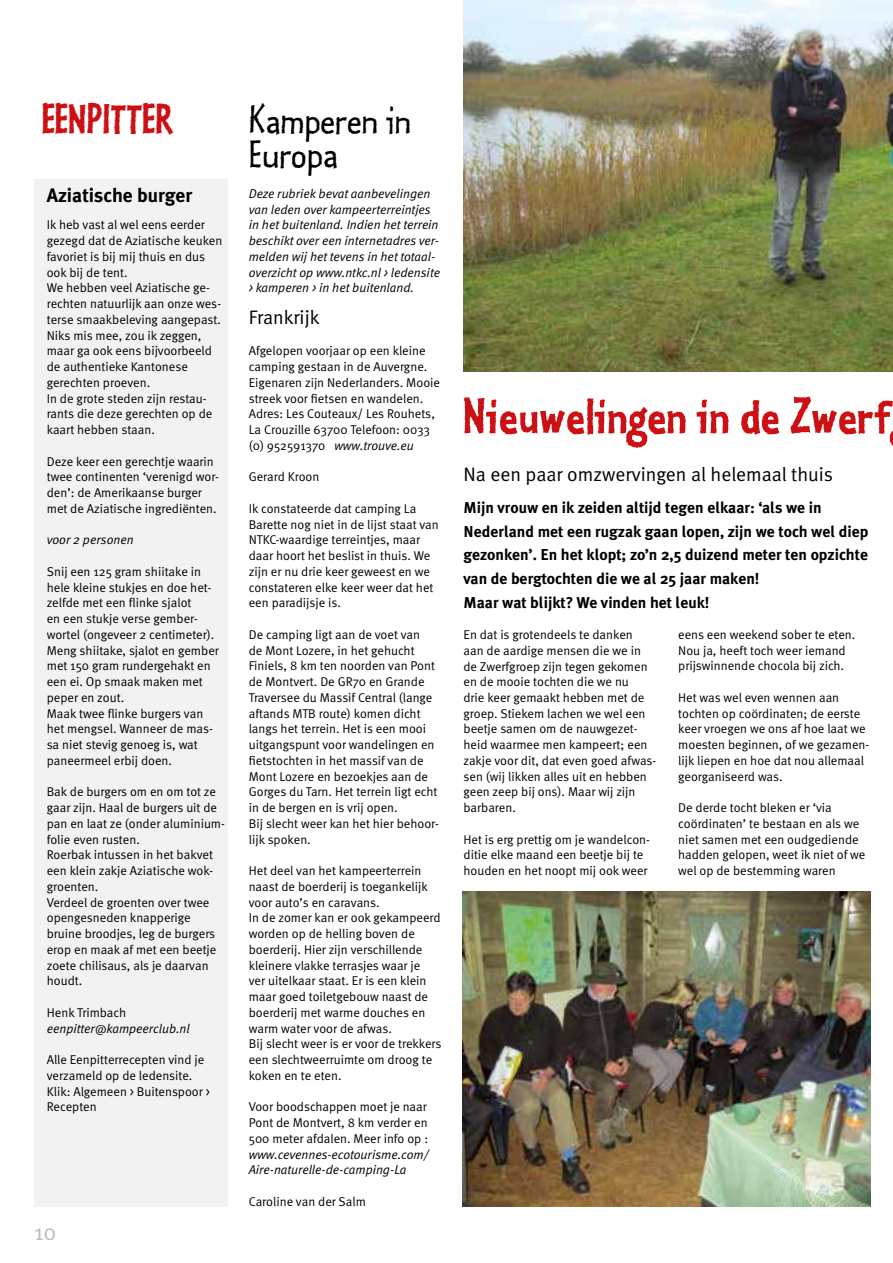
<style>
.page{position:relative;width:893px;height:1263px;background:#fff}
.page>*{position:absolute;margin:0;border:0;box-sizing:border-box;transform-origin:0 0}
.t1{font:52.5px "Kosmik Bold Three";letter-spacing:.005em;color:#cd1013}
.t2{font:42.75px/33.8px "Kosmik Plain Two";color:#000}
.t3{font:42.75px "Kosmik Bold Three";color:#cd1013}
.t4{font:22.5px "Meta Normal";color:#bbbcbc}
.t5{font:19.5px "Meta Normal";color:#000}
.t6{font:700 19.5px "Meta Plus";color:#000}
.t7{font:700 15.75px/23.7px "Meta Plus";color:#000}
.t8{font:12.75px/15.8px "Meta Normal";color:#000}
.t9{font:italic 12.75px/15.8px "Meta Normal";color:#000}
.s1{font-style:italic}
</style>
<div class="page">
<div style="left:34px;top:179px;width:193px;height:1027px;background:#f2f2f2"></div>
<img style="left:463px;top:0;width:430px;height:371px">
<img style="left:462px;top:891px;width:409px;height:315px">
<h2 class="t3" style="left:43px;top:91px;width:132px">EENPITTER</h2>
<h3 class="t6" style="left:47px;top:184px;width:147px">Aziatische burger</h3>
<p class="t8" style="left:47px;top:217px;width:177px">Ik heb vast al wel eens eerder gezegd dat de Aziatische keuken favoriet is bij mij thuis en dus ook bij de tent.<br>We hebben veel Aziatische ge&shy;rechten natuurlijk aan onze wes&shy;terse smaakbeleving aangepast.<br>Niks mis mee, zou ik zeggen, maar ga ook eens bijvoorbeeld de authentieke Kantonese gerechten proeven.<br>In de grote steden zijn restau&shy;rants die deze gerechten op de kaart hebben staan.</p>
<p class="t8" style="left:47px;top:453px;width:174px">Deze keer een gerechtje waarin twee continenten ‘verenigd wor&shy;den’: de Amerikaanse burger met de Aziatische ingrediënten.</p>
<p class="t9" style="left:47px;top:532px;width:88px">voor 2 personen</p>
<p class="t8" style="left:47px;top:563px;width:174px">Snij een 125 gram shiitake in hele kleine stukjes en doe het&shy;zelfde met een flinke sjalot<br>en een stukje verse gember&shy;wortel (ongeveer 2 centimeter).<br>Meng shiitake, sjalot en gember met 150 gram rundergehakt en een ei. Op smaak maken met peper en zout.<br>Maak twee flinke burgers van het mengsel. Wanneer de mas&shy;sa niet stevig genoeg is, wat paneermeel erbij doen.</p>
<p class="t8" style="left:47px;top:784px;width:178px">Bak de burgers om en om tot ze gaar zijn. Haal de burgers uit de pan en laat ze (onder aluminium&shy;folie even rusten.<br>Roerbak intussen in het bakvet een klein zakje Aziatische wok&shy;groenten.<br>Verdeel de groenten over twee opengesneden knapperige bruine broodjes, leg de burgers erop en maak af met een beetje zoete chilisaus, als je daarvan houdt.</p>
<p class="t8" style="left:47px;top:1004px;width:81px">Henk Trimbach</p>
<p class="t9" style="left:47px;top:1020px;width:145px">eenpitter@kampeerclub.nl</p>
<p class="t8" style="left:47px;top:1052px;width:164px">Alle Eenpitterrecepten vind je verzameld op de ledensite.<br>Klik: Algemeen &gt; Buitenspoor &gt;<br>Recepten</p>
<h3 class="t4" style="left:34px;top:1219px;width:24px">10</h3>
<h2 class="t2" style="left:249px;top:103px;width:164px">Kamperen in<br>Europa</h2>
<p class="t9" style="left:249px;top:185px;width:193px">Deze rubriek bevat aanbevelingen van leden over kampeerterreintjes in het buitenland. Indien het terrein beschikt over een internetadres ver&shy;melden wij het tevens in het totaal&shy;overzicht op www.ntkc.nl &gt; ledensite &gt; kamperen &gt; in het buitenland.</p>
<h3 class="t5" style="left:249px;top:306px;width:72px">Frankrijk</h3>
<p class="t8" style="left:249px;top:343px;width:193px">Afgelopen voorjaar op een kleine camping gestaan in de Auvergne.<br>Eigenaren zijn Nederlanders. Mooie streek voor fietsen en wandelen.<br>Adres: Les Couteaux/ Les Rouhets, La Crouzille 63700 Telefoon: 0033 (0) 952591370 <span class="s1">www.trouve.eu</span></p>
<p class="t8" style="left:249px;top:469px;width:72px">Gerard Kroon</p>
<p class="t8" style="left:249px;top:500px;width:191px">Ik constateerde dat camping La<br>Barette nog niet in de lijst staat van<br>NTKC-waardige terreintjes, maar daar hoort het beslist in thuis. We zijn er nu drie keer geweest en we constateren elke keer weer dat het een paradijsje is.</p>
<p class="t8" style="left:249px;top:626px;width:192px">De camping ligt aan de voet van<br>de Mont Lozere, in het gehucht<br>Finiels, 8 km ten noorden van Pont de Montvert. De GR70 en Grande<br>Traversee du Massif Central (lange aftands MTB route) komen dicht langs het terrein. Het is een mooi uitgangspunt voor wandelingen en fietstochten in het massif van de<br>Mont Lozere en bezoekjes aan de<br>Gorges du Tarn. Het terrein ligt echt in de bergen en is vrij open.<br>Bij slecht weer kan het hier behoor&shy;lijk spoken.</p>
<p class="t8" style="left:249px;top:863px;width:194px">Het deel van het kampeerterrein naast de boerderij is toegankelijk voor auto’s en caravans.<br>In de zomer kan er ook gekampeerd worden op de helling boven de boerderij. Hier zijn verschillende kleinere vlakke terrasjes waar je<br>ver uitelkaar staat. Er is een klein maar goed toiletgebouw naast de boerderij met warme douches en warm water voor de afwas.<br>Bij slecht weer is er voor de trekkers een slechtweerruimte om droog te koken en te eten.</p>
<p class="t8" style="left:249px;top:1099px;width:181px;text-align:justify">Voor boodschappen moet je naar Pont de Montvert, 8 km verder en 500 meter afdalen. Meer info op :</p>
<p class="t9" style="left:249px;top:1146px;width:182px">www.cevennes-ecotourisme.com/<br>Aire-naturelle-de-camping-La</p>
<p class="t8" style="left:249px;top:1193px;width:119px">Caroline van der Salm</p>
<h1 class="t1" style="left:463px;top:381px;width:429px">Nieuwelingen in de Zwerf</h1>
<h3 class="t5" style="left:463px;top:463px;width:371px">Na een paar omzwervingen al helemaal thuis</h3>
<p class="t7" style="left:463px;top:496px;width:406px">Mijn vrouw en ik zeiden altijd tegen elkaar: ‘als we in Nederland met een rugzak gaan lopen, zijn we toch wel diep gezonken’. En het klopt; zo’n 2,5 duizend meter ten opzichte van de bergtochten die we al 25 jaar maken!<br>Maar wat blijkt? We vinden het leuk!</p>
<p class="t8" style="left:463px;top:626px;width:194px">En dat is grotendeels te danken<br>aan de aardige mensen die we in de Zwerfgroep zijn tegen gekomen en de mooie tochten die we nu<br>drie keer gemaakt hebben met de groep. Stiekem lachen we wel een beetje samen om de nauwgezet&shy;heid waarmee men kampeert; een zakje voor dit, dat even goed afwas&shy;sen (wij likken alles uit en hebben geen zeep bij ons). Maar wij zijn barbaren.</p>
<p class="t8" style="left:463px;top:831px;width:188px">Het is erg prettig om je wandelcon&shy;ditie elke maand een beetje bij te houden en het noopt mij ook weer</p>
<p class="t8" style="left:678px;top:626px;width:179px">eens een weekend sober te eten.<br>Nou ja, heeft toch weer iemand prijswinnende chocola bij zich.</p>
<p class="t8" style="left:678px;top:689px;width:192px">Het was wel even wennen aan tochten op coördinaten; de eerste keer vroegen we ons af hoe laat we moesten beginnen, of we gezamen&shy;lijk liepen en hoe dat nou allemaal georganiseerd was.</p>
<p class="t8" style="left:678px;top:800px;width:189px">De derde tocht bleken er ‘via coördinaten’ te bestaan en als we niet samen met een oudgediende hadden gelopen, weet ik niet of we wel op de bestemming waren</p>
</div>
